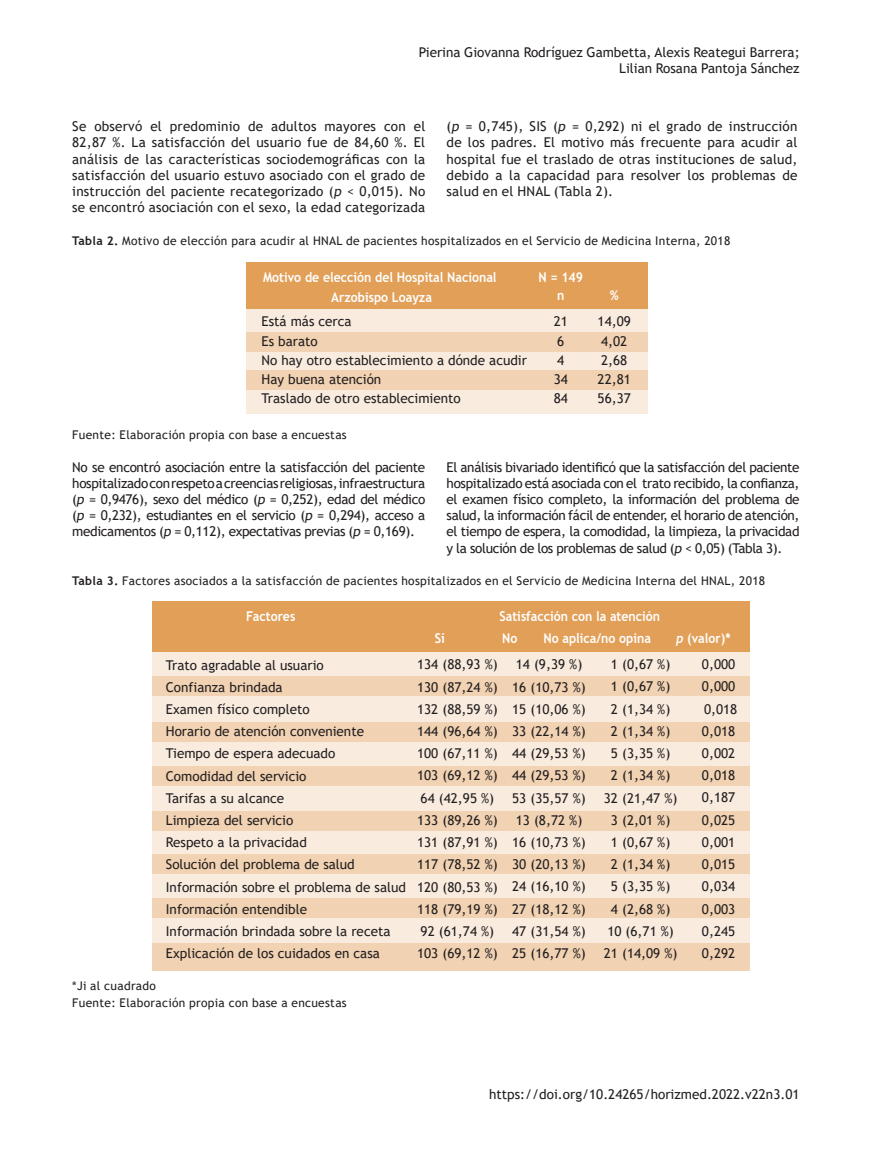
<style>
.page{position:relative;width:872px;height:1149px;background:#fff}
.page>*{position:absolute;margin:0;border:0;box-sizing:border-box;transform-origin:0 0}
.TEXTO_PRINCIPAL_HORI{font:13.5px/22.2px "Trebuchet MS";color:#231f20}
.t1{font:700 13.5px/19.2px "Trebuchet MS";color:#fff;text-align:center;scale:.91 1}
.ENCABEZADO_AUTOR{font:13.5px/16.2px "Trebuchet MS";color:#231f20;text-align:right}
.t2{font:700 13.5px "Trebuchet MS";color:#fff;scale:.93 1}
.LEYENDAS_cuadros{font:12px "Trebuchet MS";letter-spacing:.025em;color:#231f20}
.s1{font-style:italic}
.s2{font-weight:700}
.s3{font-family:"Trebuchet";font-style:italic}
</style>
<div class="page">
<div style="left:246px;top:262px;width:401px;height:151px;background:#f9ecdf"></div>
<div style="left:246px;top:370px;width:401px;height:19px;background:#f1d2b2"></div>
<div style="left:246px;top:332px;width:401px;height:19px;background:#f1d2b2"></div>
<div style="left:246px;top:262px;width:401px;height:46px;background:#e29f58"></div>
<div style="left:152px;top:601px;width:597px;height:368px;background:#f9ecdf"></div>
<div style="left:152px;top:676px;width:597px;height:19px;background:#f1d2b2"></div>
<div style="left:152px;top:721px;width:597px;height:20px;background:#f1d2b2"></div>
<div style="left:152px;top:766px;width:597px;height:19px;background:#f1d2b2"></div>
<div style="left:152px;top:811px;width:597px;height:19px;background:#f1d2b2"></div>
<div style="left:152px;top:853px;width:597px;height:20px;background:#f1d2b2"></div>
<div style="left:152px;top:898px;width:597px;height:19px;background:#f1d2b2"></div>
<div style="left:152px;top:943px;width:597px;height:26px;background:#f1d2b2"></div>
<div style="left:152px;top:601px;width:597px;height:50px;background:#e29f58"></div>
<p class="ENCABEZADO_AUTOR" style="left:419px;top:44px;width:382px">Pierina Giovanna Rodríguez Gambetta, Alexis Reategui Barrera;<br>Lilian Rosana Pantoja Sánchez</p>
<p class="TEXTO_PRINCIPAL_HORI" style="left:72px;top:118px;width:354px;line-height:16.2px;text-align:justify">Se observó el predominio de adultos mayores con el 82,87 %. La satisfacción del usuario fue de 84,60 %. El análisis de las características sociodemográficas con la satisfacción del usuario estuvo asociado con el grado de instrucción del paciente recategorizado (<span class="s1">p</span> &lt; 0,015). No se encontró asociación con el sexo, la edad categorizada</p>
<p class="TEXTO_PRINCIPAL_HORI" style="left:446px;top:118px;width:352px;line-height:16.2px;text-align:justify">(<span class="s1">p</span> = 0,745), SIS (<span class="s1">p</span> = 0,292) ni el grado de instrucción de los padres. El motivo más frecuente para acudir al hospital fue el traslado de otras instituciones de salud, debido a la capacidad para resolver los problemas de salud en el HNAL (Tabla 2).</p>
<p class="LEYENDAS_cuadros" style="left:72px;top:233px;width:659px"><span class="s2">Tabla 2.</span> Motivo de elección para acudir al HNAL de pacientes hospitalizados en el Servicio de Medicina Interna, 2018</p>
<p class="t1" style="left:263px;top:268px;width:258px">Motivo de elección del Hospital Nacional<br>Arzobispo Loayza</p>
<p class="t1" style="left:538px;top:268px;width:51px;line-height:17.9px">N = 149 n</p>
<p class="t1" style="left:610px;top:286px;width:11px">%</p>
<p class="TEXTO_PRINCIPAL_HORI" style="left:261px;top:312px;width:267px;line-height:19.2px">Está más cerca<br>Es barato<br>No hay otro establecimiento a dónde acudir<br>Hay buena atención<br>Traslado de otro establecimiento</p>
<p class="LEYENDAS_cuadros" style="left:72px;top:427px;width:276px">Fuente: Elaboración propia con base a encuestas</p>
<p class="TEXTO_PRINCIPAL_HORI" style="left:554px;top:312px;width:16px;line-height:19.2px">21<br>6<br>4<br>34<br>84</p>
<p class="TEXTO_PRINCIPAL_HORI" style="left:597px;top:312px;width:35px;line-height:19.2px">14,09<br>4,02<br>2,68<br>22,81<br>56,37</p>
<p class="TEXTO_PRINCIPAL_HORI" style="left:72px;top:458px;width:354px;line-height:16.2px;text-align:justify">No se encontró asociación entre la satisfacción del paciente hospitalizado con respeto a creencias religiosas, infraestructura (<span class="s1">p</span> = 0,9476), sexo del médico (<span class="s1">p</span> = 0,252), edad del médico (<span class="s1">p</span> = 0,232), estudiantes en el servicio (<span class="s1">p</span> = 0,294), acceso a medicamentos (<span class="s1">p</span> = 0,112), expectativas previas (<span class="s1">p</span> = 0,169).</p>
<p class="TEXTO_PRINCIPAL_HORI" style="left:446px;top:458px;width:354px;line-height:16.2px;text-align:justify">El análisis bivariado identificó que la satisfacción del paciente hospitalizado está asociada con el trato recibido, la confianza, el examen físico completo, la información del problema de salud, la información fácil de entender, el horario de atención, el tiempo de espera, la comodidad, la limpieza, la privacidad y la solución de los problemas de salud (<span class="s1">p</span> &lt; 0,05) (Tabla 3).</p>
<p class="LEYENDAS_cuadros" style="left:72px;top:573px;width:694px"><span class="s2">Tabla 3.</span> Factores asociados a la satisfacción de pacientes hospitalizados en el Servicio de Medicina Interna del HNAL, 2018</p>
<p class="t1" style="left:246px;top:606px;width:55px">Factores</p>
<p class="t1" style="left:499px;top:606px;width:178px">Satisfacción con la atención</p>
<p class="t2" style="left:435px;top:630px;width:12px">Sí</p>
<p class="t1" style="left:502px;top:628px;width:18px">No</p>
<p class="t1" style="left:543px;top:628px;width:120px">No aplica/no opina</p>
<p class="t1" style="left:676px;top:628px;width:61px"><span class="s3">p</span> (valor)*</p>
<p class="TEXTO_PRINCIPAL_HORI" style="left:166px;top:653px;width:242px">Trato agradable al usuario<br>Confianza brindada<br>Examen físico completo<br>Horario de atención conveniente<br>Tiempo de espera adecuado<br>Comodidad del servicio<br>Tarifas a su alcance<br>Limpieza del servicio<br>Respeto a la privacidad<br>Solución del problema de salud<br>Información sobre el problema de salud<br>Información entendible<br>Información brindada sobre la receta<br>Explicación de los cuidados en casa</p>
<p class="TEXTO_PRINCIPAL_HORI" style="left:417px;top:653px;width:82px">134 (88,93 %)<br>130 (87,24 %)<br>132 (88,59 %)<br>144 (96,64 %)<br>100 (67,11 %)<br>103 (69,12 %)<br>64 (42,95 %)<br>133 (89,26 %)<br>131 (87,91 %)<br>117 (78,52 %)<br>120 (80,53 %)<br>118 (79,19 %)<br>92 (61,74 %)<br>103 (69,12 %)</p>
<p class="TEXTO_PRINCIPAL_HORI" style="left:512px;top:653px;width:75px">14 (9,39 %)<br>16 (10,73 %)<br>15 (10,06 %)<br>33 (22,14 %)<br>44 (29,53 %)<br>44 (29,53 %)<br>53 (35,57 %)<br>13 (8,72 %)<br>16 (10,73 %)<br>30 (20,13 %)<br>24 (16,10 %)<br>27 (18,12 %)<br>47 (31,54 %)<br>25 (16,77 %)</p>
<p class="TEXTO_PRINCIPAL_HORI" style="left:604px;top:653px;width:75px;text-align:center">1 (0,67 %)<br>1 (0,67 %)<br>2 (1,34 %)<br>2 (1,34 %)<br>5 (3,35 %)<br>2 (1,34 %)<br>32 (21,47 %)<br>3 (2,01 %)<br>1 (0,67 %)<br>2 (1,34 %)<br>5 (3,35 %)<br>4 (2,68 %)<br>10 (6,71 %)<br>21 (14,09 %)</p>
<p class="TEXTO_PRINCIPAL_HORI" style="left:702px;top:653px;width:37px">0,000<br>0,000<br>0,018<br>0,018<br>0,002<br>0,018<br>0,187<br>0,025<br>0,001<br>0,015<br>0,034<br>0,003<br>0,245<br>0,292</p>
<p class="LEYENDAS_cuadros" style="left:72px;top:978px;width:85px">*Ji al cuadrado</p>
<p class="LEYENDAS_cuadros" style="left:72px;top:994px;width:276px">Fuente: Elaboración propia con base a encuestas</p>
<p class="TEXTO_PRINCIPAL_HORI" style="left:489px;top:1082px;width:312px">https://doi.org/10.24265/horizmed.2022.v22n3.01</p>
</div>
